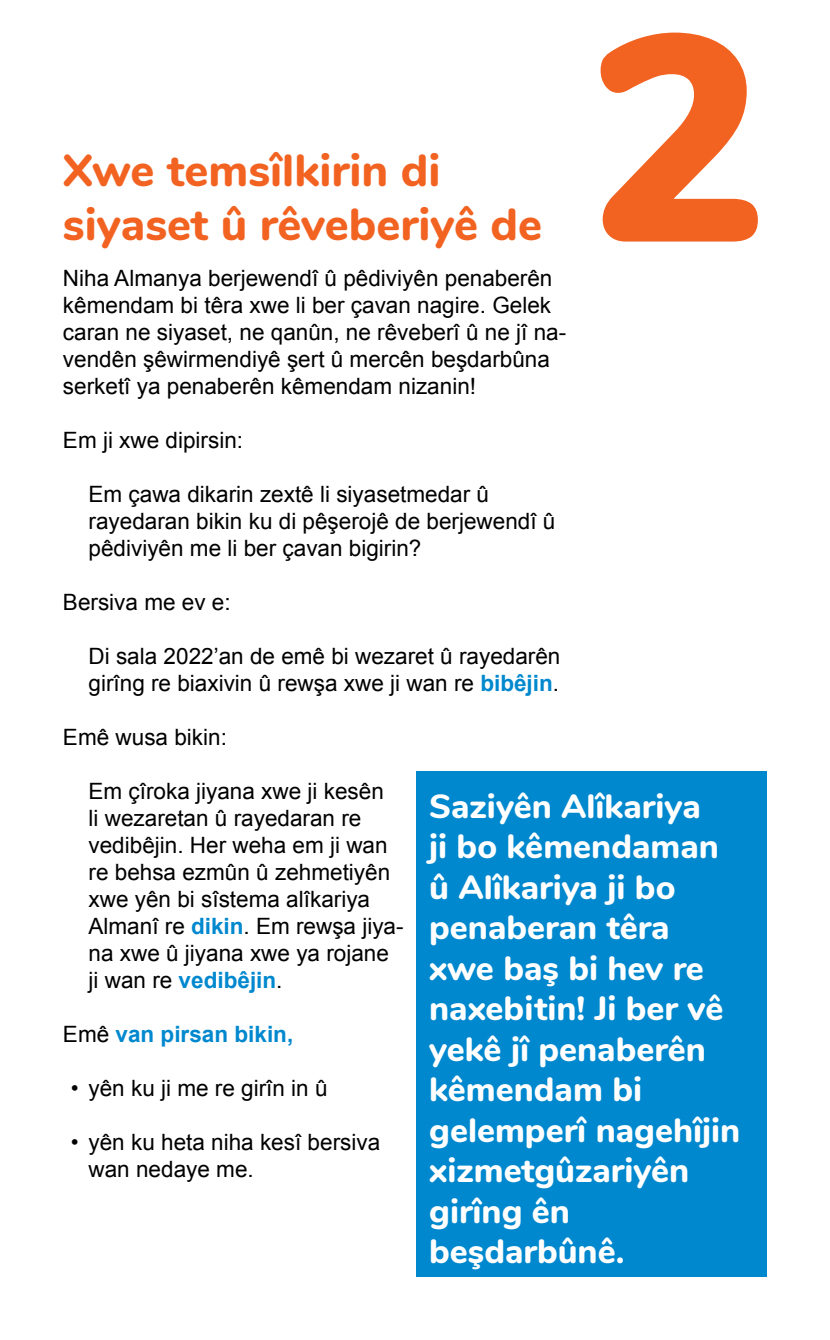
<style>
.page{position:relative;width:830px;height:1340px;background:#fff}
.page>*{position:absolute;margin:0;border:0;box-sizing:border-box;transform-origin:0 0}
.Nummer{font:900 292.5px "Nunito";color:#f26322}
.t1{font:800 45px/54px "Nunito";color:#f26322}
.H{font:800 33.75px/40.5px "Nunito";color:#fff}
.p_eingerückt{font:22.5px/27px "Arial";color:#000}
.t2{font:700 22.5px "Arial";color:#0088ce}
.s1{font-weight:700;color:#0088ce}
.s2{font-weight:400;color:#000}
</style>
<div class="page">
<div style="left:416px;top:770px;width:350px;height:506px;background:#0088ce"></div>
<h3 class="t1" style="left:63px;top:141px;width:480px">Xwe temsîlkirin di siyaset û rêveberiyê de</h3>
<p class="p_eingerückt" style="left:63px;top:265px;width:490px">Niha Almanya berjewendî û pêdiviyên penaberên kêmendam bi têra xwe li ber çavan nagire. Gelek</p>
<h2 class="Nummer" style="left:589px;top:-77px;width:177px">2</h2>
<p class="p_eingerückt" style="left:63px;top:319px;width:504px">caran ne siyaset, ne qanûn, ne rêveberî û ne jî na&shy;vendên şêwirmendiyê şert û mercên beşdarbûna serketî ya penaberên kêmendam nizanin!</p>
<p class="p_eingerückt" style="left:63px;top:427px;width:182px">Em ji xwe dipirsin:</p>
<p class="p_eingerückt" style="left:88px;top:481px;width:468px">Em çawa dikarin zextê li siyasetmedar û rayedaran bikin ku di pêşerojê de berjewendî û pêdiviyên me li ber çavan bigirin?</p>
<p class="p_eingerückt" style="left:63px;top:589px;width:169px">Bersiva me ev e:</p>
<p class="p_eingerückt" style="left:88px;top:643px;width:473px">Di sala 2022’an de emê bi wezaret û rayedarên girîng re biaxivin û rewşa xwe ji wan re <span class="s1">bibêjin</span>.</p>
<p class="p_eingerückt" style="left:63px;top:724px;width:165px">Emê wusa bikin:</p>
<p class="p_eingerückt" style="left:88px;top:778px;width:316px">Em çîroka jiyana xwe ji kesên<br>li wezaretan û rayedaran re vedibêjin. Her weha em ji wan re behsa ezmûn û zehmetiyên xwe yên bi sîstema alîkariya<br>Almanî re <span class="s1">dikin</span>. Em rewşa jiya&shy;na xwe û jiyana xwe ya rojane ji wan re <span class="s1">vedibêjin</span>.</p>
<p class="t2" style="left:63px;top:1019px;width:232px"><span class="s2">Emê</span> van pirsan bikin,</p>
<p class="p_eingerückt" style="left:71px;top:1075px;width:258px">• yên ku ji me re girîn in û</p>
<p class="p_eingerückt" style="left:88px;top:1129px;width:293px;text-indent:-18px">• yên ku heta niha kesî bersiva wan nedaye me.</p>
<p class="H" style="left:429px;top:783px;width:312px">Saziyên Alîkariya<br>ji bo kêmendaman û Alîkariya ji bo penaberan têra xwe baş bi hev re naxebitin! Ji ber vê yekê jî penaberên kêmendam bi gelemperî nagehîjin xizmetgûzariyên girîng ên beşdarbûnê.</p>
</div>
